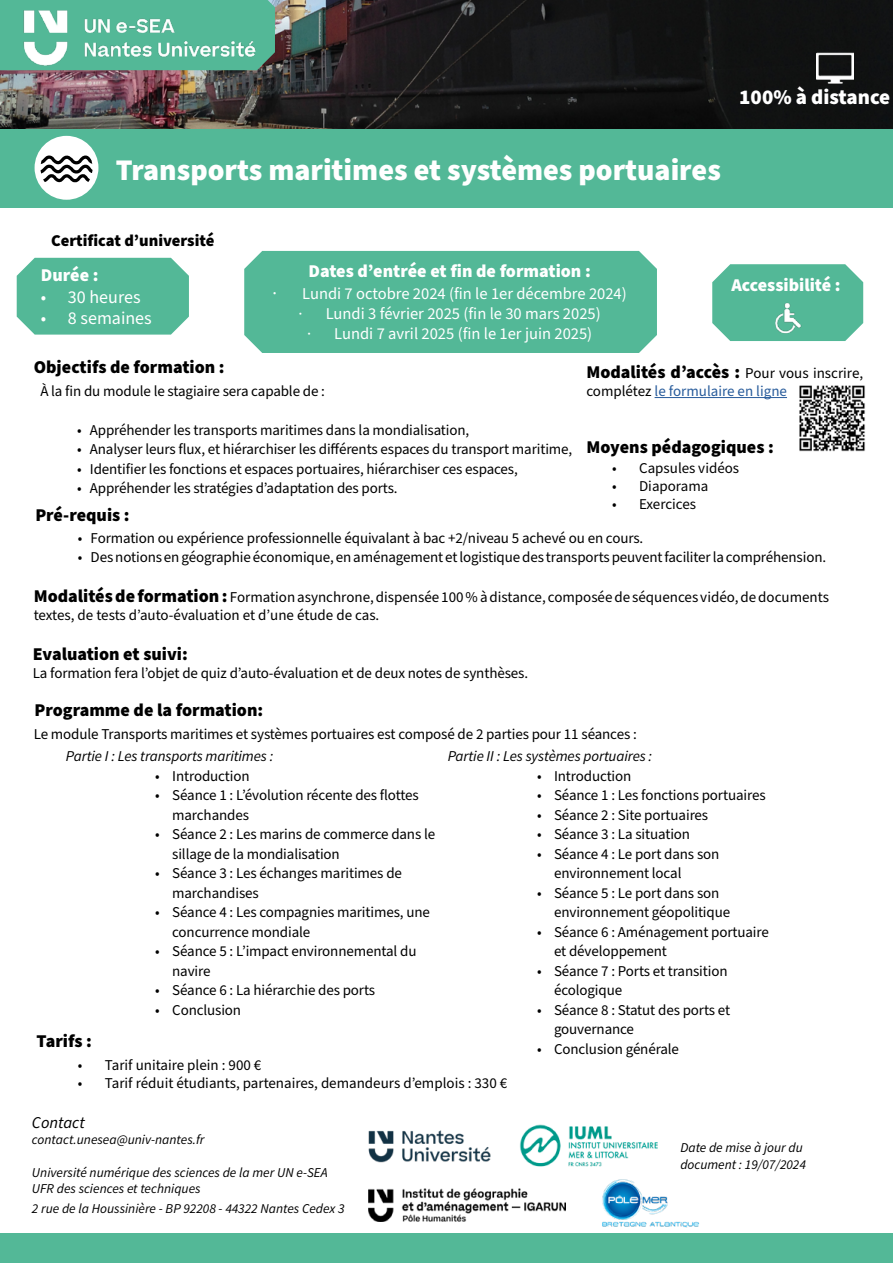
<style>
.page{position:relative;width:893px;height:1263px;background:#fff}
.page>*{position:absolute;margin:0;border:0;box-sizing:border-box;transform-origin:0 0}
.t1{font:900 30px "Source Sans Pro";color:#fff}
.t2{font:900 21px "Source Sans Pro";color:#fff}
.t3{font:900 18px "Source Sans Pro";color:#000}
.t4{font:900 18px "Source Sans Pro";color:#fff}
.t5{font:18px "Source Sans Pro";color:#fff}
.t6{font:16.5px/19.8px "Source Sans Pro";color:#fff;text-align:center}
.t7{font:900 16.5px "Source Sans Pro";color:#000}
.t8{font:italic 16.5px "Source Sans Pro";color:#000}
.t9{font:15px/19.5px "Source Sans Pro";letter-spacing:-.01em;color:#000}
.t10{font:italic 15px "Source Sans Variable";letter-spacing:-.01em;color:#000}
.t11{font:15px "Source Sans Variable";color:#000}
.t12{font:15px "Source Sans Pro";color:#275b9b}
.t13{font:italic 13.5px/16.2px "Source Sans Variable";color:#000}
.t14{font:italic 13.5px "Source Sans Pro";color:#000}
.s1{font-size:18px}
.s2{font-weight:400;font-size:15px}
.s3{color:#000}
.s4{font-weight:900;font-size:18px}
.s5{font-family:"Source Sans Pro"}
</style>
<div class="page">
<div style="left:0;top:127px;width:893px;height:81px;background:#53b897"></div>
<img style="left:0;top:0;width:893px;height:128px">
<div style="left:35px;top:136px;width:63px;height:64px;background:#fff;border-radius:50%"></div>
<svg style="left:40px;top:155px;width:53px;height:31px"></svg>
<img style="left:602px;top:1179px;width:97px;height:49px">
<img style="left:520px;top:1124px;width:138px;height:43px">
<div style="left:0;top:1233px;width:893px;height:30px;background:#53b897"></div>
<img style="left:816px;top:49px;width:38px;height:38px">
<div style="left:17px;top:258px;width:172px;height:77px;background:#53b897"></div>
<hr style="left:655px;top:397px;width:132px;height:1px;background:#275b9b">
<img style="left:368px;top:1188px;width:197px;height:33px">
<img style="left:799px;top:385px;width:66px;height:67px">
<img style="left:368px;top:1130px;width:123px;height:33px">
<svg style="left:0;top:0;width:275px;height:70px"></svg>
<img style="left:7px;top:0;width:264px;height:79px">
<svg style="left:712px;top:264px;width:151px;height:77px;background:#5fbc9e"></svg>
<div style="left:244px;top:251px;width:413px;height:102px;background:#53b897"></div>
<img style="left:767px;top:297px;width:42px;height:42px">
<h2 class="t2" style="left:739px;top:82px;width:153px">100% à distance</h2>
<h1 class="t1" style="left:116px;top:149px;width:606px">Transports maritimes et systèmes portuaires</h1>
<p class="t7" style="left:51px;top:229px;width:165px">Certificat d’université</p>
<p class="t4" style="left:41px;top:263px;width:59px">Durée :</p>
<p class="t5" style="left:41px;top:285px;width:101px">• 30 heures</p>
<p class="t5" style="left:41px;top:306px;width:112px">• 8 semaines</p>
<p class="t4" style="left:309px;top:259px;width:284px">Dates d’entrée et fin de formation :</p>
<p class="t6" style="left:273px;top:284px;width:356px"><span class="s1">·</span> Lundi 7 octobre 2024 (fin le 1er décembre 2024) · Lundi 3 février 2025 (fin le 30 mars 2025)<br>· Lundi 7 avril 2025 (fin le 1er juin 2025)</p>
<p class="t4" style="left:731px;top:272px;width:111px">Accessibilité :</p>
<p class="t3" style="left:34px;top:355px;width:192px">Objectifs de formation :</p>
<p class="t9" style="left:40px;top:381px;width:286px">À la fin du module le stagiaire sera capable de :</p>
<p class="t9" style="left:77px;top:420px;width:394px">• Appréhender les transports maritimes dans la mondialisation,</p>
<p class="t9" style="left:77px;top:440px;width:497px">• Analyser leurs flux, et hiérarchiser les différents espaces du transport maritime,</p>
<p class="t9" style="left:77px;top:459px;width:442px">• Identifier les fonctions et espaces portuaires, hiérarchiser ces espaces,</p>
<p class="t9" style="left:77px;top:479px;width:322px">• Appréhender les stratégies d’adaptation des ports.</p>
<p class="t3" style="left:35px;top:502px;width:96px">Pré-requis :</p>
<p class="t9" style="left:78px;top:529px;width:567px">• Formation ou expérience professionnelle équivalant à bac +2/niveau 5 achevé ou en cours.</p>
<p class="t9" style="left:78px;top:548px;width:750px">• Des notions en géographie économique, en aménagement et logistique des transports peuvent faciliter la compréhension.</p>
<p class="t3" style="left:586px;top:360px;width:278px">Modalités d’accès : <span class="s2">Pour vous inscrire,</span></p>
<p class="t12" style="left:586px;top:381px;width:202px"><span class="s3">complétez</span> le formulaire en ligne</p>
<p class="t3" style="left:586px;top:434px;width:189px">Moyens pédagogiques :</p>
<p class="t11" style="left:612px;top:459px;width:129px">• Capsules vidéos</p>
<p class="t11" style="left:612px;top:477px;width:98px">• Diaporama</p>
<p class="t11" style="left:612px;top:495px;width:86px">• Exercices</p>
<p class="t9" style="left:34px;top:589px;width:797px;line-height:18px"><span class="s4">Modalités de formation:</span> Formation asynchrone, dispensée 100 % à distance, composée de séquences vidéo, de documents textes, de tests d’auto-évaluation et d’une étude de cas.</p>
<p class="t3" style="left:33px;top:642px;width:157px">Evaluation et suivi:</p>
<p class="t9" style="left:33px;top:663px;width:497px">La formation fera l’objet de quiz d’auto-évaluation et de deux notes de synthèses.</p>
<p class="t3" style="left:35px;top:698px;width:230px">Programme de la formation:</p>
<p class="t9" style="left:34px;top:725px;width:605px">Le module Transports maritimes et systèmes portuaires est composé de 2 parties pour 11 séances :</p>
<p class="t10" style="left:448px;top:747px;width:206px">Partie II : Les systèmes portuaires :</p>
<p class="t9" style="left:537px;top:766px;width:96px">• Introduction</p>
<p class="t9" style="left:537px;top:786px;width:230px">• Séance 1 : Les fonctions portuaires</p>
<p class="t9" style="left:537px;top:805px;width:173px">• Séance 2 : Site portuaires</p>
<p class="t9" style="left:537px;top:825px;width:155px">• Séance 3 : La situation</p>
<p class="t9" style="left:554px;top:844px;width:167px;text-indent:-17px">• Séance 4 : Le port dans son environnement local</p>
<p class="t9" style="left:554px;top:883px;width:178px;text-indent:-17px">• Séance 5 : Le port dans son environnement géopolitique</p>
<p class="t9" style="left:554px;top:922px;width:216px;text-indent:-17px">• Séance 6 : Aménagement portuaire et développement</p>
<p class="t9" style="left:554px;top:961px;width:175px;text-indent:-17px">• Séance 7 : Ports et transition écologique</p>
<p class="t9" style="left:554px;top:1000px;width:178px;text-indent:-17px">• Séance 8 : Statut des ports et gouvernance</p>
<p class="t9" style="left:537px;top:1039px;width:144px">• Conclusion générale</p>
<p class="t10" style="left:66px;top:747px;width:209px">Partie I : Les transports maritimes :</p>
<p class="t9" style="left:155px;top:766px;width:96px">• Introduction</p>
<p class="t9" style="left:172px;top:786px;width:248px;text-indent:-17px">• Séance 1 : L’évolution récente des flottes marchandes</p>
<p class="t9" style="left:172px;top:825px;width:265px;text-indent:-17px">• Séance 2 : Les marins de commerce dans le sillage de la mondialisation</p>
<p class="t9" style="left:172px;top:864px;width:231px;text-indent:-17px">• Séance 3 : Les échanges maritimes de marchandises</p>
<p class="t9" style="left:172px;top:903px;width:259px;text-indent:-17px">• Séance 4 : Les compagnies maritimes, une concurrence mondiale</p>
<p class="t9" style="left:172px;top:942px;width:246px;text-indent:-17px">• Séance 5 : L’impact environnemental du navire</p>
<p class="t9" style="left:155px;top:981px;width:221px">• Séance 6 : La hiérarchie des ports</p>
<p class="t9" style="left:155px;top:1000px;width:87px">• Conclusion</p>
<p class="t3" style="left:37px;top:1029px;width:57px">Tarifs :</p>
<p class="t9" style="left:78px;top:1056px;width:185px">• Tarif unitaire plein : 900 €</p>
<p class="t9" style="left:78px;top:1074px;width:431px">• Tarif réduit étudiants, partenaires, demandeurs d’emplois : 330 €</p>
<p class="t8" style="left:32px;top:1112px;width:54px">Contact</p>
<p class="t13" style="left:32px;top:1132px;width:174px">contact.unesea@univ-nantes.fr</p>
<p class="t13" style="left:32px;top:1164px;width:297px">Université numérique des sciences de la mer UN e-SEA<br>UFR des sciences et techniques</p>
<p class="t13" style="left:32px;top:1200px;width:314px">2 rue de la Houssinière - BP 92208 - 44322 Nantes Cedex 3</p>
<p class="t14" style="left:680px;top:1139px;width:124px">Date de mise à jour du</p>
<p class="t13" style="left:680px;top:1156px;width:127px"><span class="s5">document :</span> 19/07/2024</p>
</div>
